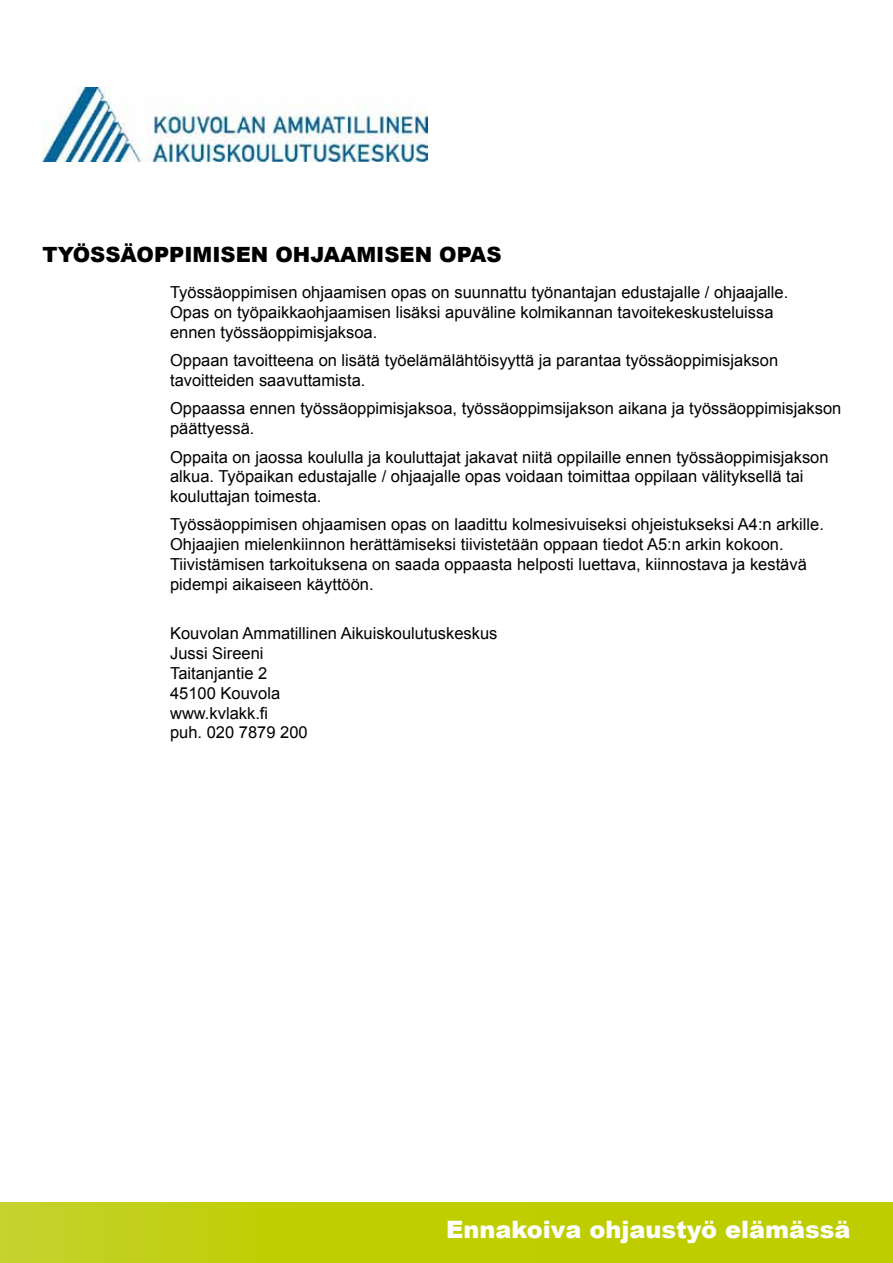
<style>
.page{position:relative;width:893px;height:1263px;background:#fff}
.page>*{position:absolute;margin:0;border:0;box-sizing:border-box;transform-origin:0 0}
.t1{font:900 24px "Arial";color:#fff}
.t2{font:900 21px "Arial";color:#000}
.t3{font:16.5px/19.8px "Arial";color:#000}
</style>
<div class="page">
<svg style="left:0;top:1202px;width:893px;height:61px;background:#bfce07"></svg>
<img style="left:43px;top:87px;width:385px;height:74px">
<p class="t2" style="left:43px;top:239px;width:461px">TYÖSSÄOPPIMISEN OHJAAMISEN OPAS</p>
<p class="t3" style="left:170px;top:283px;width:620px">Työssäoppimisen ohjaamisen opas on suunnattu työnantajan edustajalle / ohjaajalle.<br>Opas on työpaikkaohjaamisen lisäksi apuväline kolmikannan tavoitekeskusteluissa ennen työssäoppimisjaksoa.</p>
<p class="t3" style="left:170px;top:351px;width:610px">Oppaan tavoitteena on lisätä työelämälähtöisyyttä ja parantaa työssäoppimisjakson tavoitteiden saavuttamista.</p>
<p class="t3" style="left:170px;top:399px;width:673px">Oppaassa ennen työssäoppimisjaksoa, työssäoppimsijakson aikana ja työssäoppimisjakson päättyessä.</p>
<p class="t3" style="left:170px;top:447px;width:660px">Oppaita on jaossa koululla ja kouluttajat jakavat niitä oppilaille ennen työssäoppimisjakson alkua. Työpaikan edustajalle / ohjaajalle opas voidaan toimittaa oppilaan välityksellä tai kouluttajan toimesta.</p>
<p class="t3" style="left:170px;top:515px;width:655px">Työssäoppimisen ohjaamisen opas on laadittu kolmesivuiseksi ohjeistukseksi A4:n arkille.<br>Ohjaajien mielenkiinnon herättämiseksi tiivistetään oppaan tiedot A5:n arkin kokoon.<br>Tiivistämisen tarkoituksena on saada oppaasta helposti luettava, kiinnostava ja kestävä pidempi aikaiseen käyttöön.</p>
<p class="t3" style="left:170px;top:624px;width:329px">Kouvolan Ammatillinen Aikuiskoulutuskeskus<br>Jussi Sireeni<br>Taitanjantie 2<br>45100 Kouvola<br>www.kvlakk.fi<br>puh. 020 7879 200</p>
<h1 class="t1" style="left:446px;top:1212px;width:406px">Ennakoiva ohjaustyö elämässä</h1>
</div>
